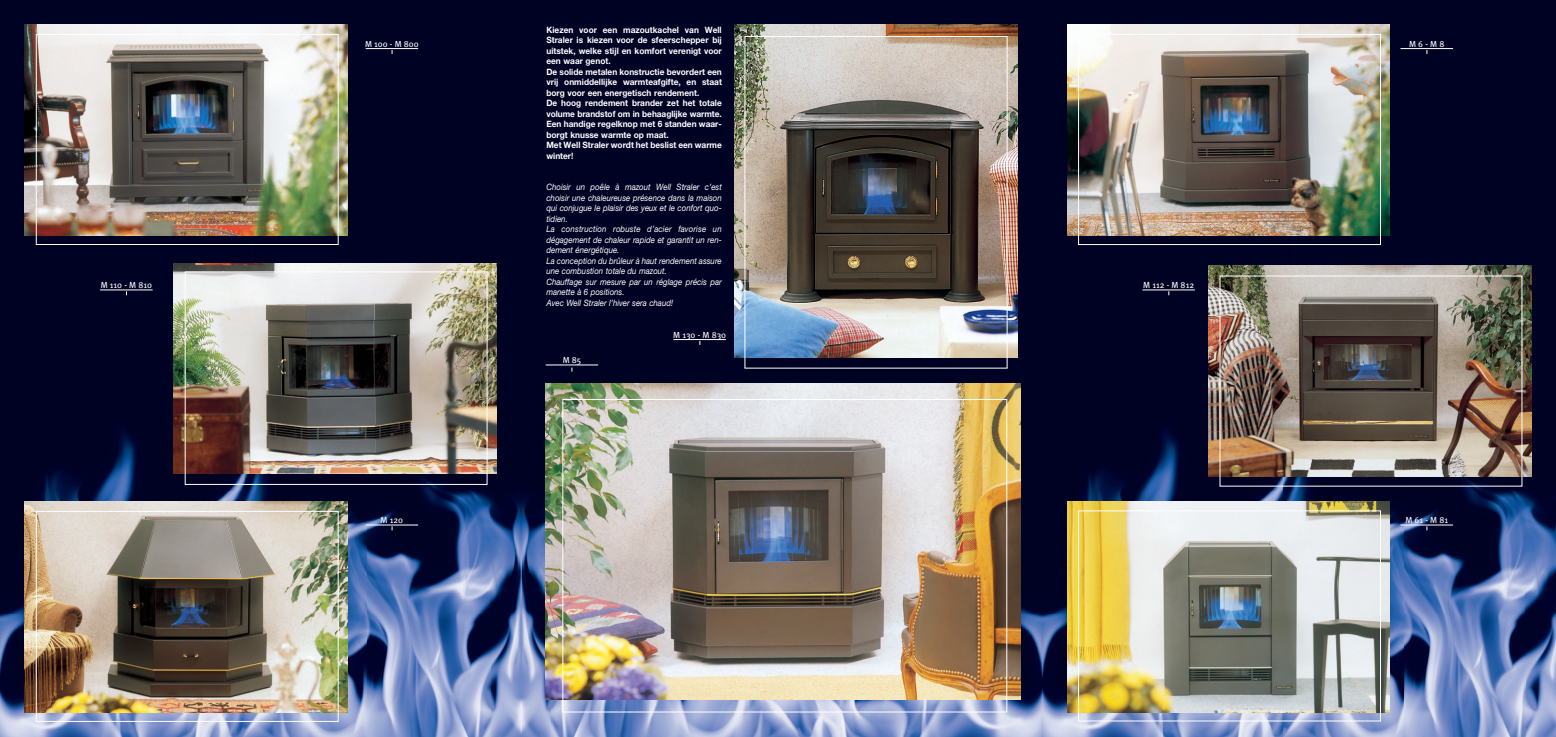
<style>
.page{position:relative;width:1556px;height:737px;background:#fff}
.page>*{position:absolute;margin:0;border:0;box-sizing:border-box;transform-origin:0 0}
.t1{font:700 8.75px/10.5px "Helvetica Neue LT Std";color:#fff;scale:.95 1}
.t2{font:italic 8.75px/10.5px "Helvetica Neue LT Std";color:#fff;scale:.9 1}
.t3{font:8.75px "Meta";color:#fff}
</style>
<div class="page">
<img style="left:0;top:0;width:1555px;height:737px">
<img style="left:174px;top:263px;width:322px;height:211px">
<div style="left:185px;top:271px;width:302px;height:214px;border:1px solid #fff"></div>
<img style="left:25px;top:501px;width:322px;height:211px">
<div style="left:36px;top:511px;width:302px;height:211px;border:1px solid #fff"></div>
<img style="left:25px;top:25px;width:322px;height:211px">
<div style="left:36px;top:34px;width:302px;height:211px;border:1px solid #fff"></div>
<hr style="left:545px;top:365px;width:53px;height:1px;background:#fff">
<img style="left:546px;top:383px;width:474px;height:316px">
<div style="left:562px;top:399px;width:445px;height:313px;border:1px solid #fff"></div>
<img style="left:734px;top:25px;width:283px;height:332px">
<hr style="left:1400px;top:525px;width:52px;height:1px;background:#fff">
<hr style="left:1400px;top:48px;width:52px;height:1px;background:#fff">
<hr style="left:365px;top:48px;width:53px;height:1px;background:#fff">
<hr style="left:365px;top:525px;width:53px;height:1px;background:#fff">
<div style="left:744px;top:36px;width:263px;height:332px;border:1px solid #fff"></div>
<img style="left:1067px;top:25px;width:322px;height:211px">
<div style="left:1078px;top:34px;width:302px;height:211px;border:1px solid #fff"></div>
<img style="left:1208px;top:266px;width:322px;height:211px">
<div style="left:1219px;top:275px;width:303px;height:211px;border:1px solid #fff"></div>
<img style="left:1067px;top:501px;width:322px;height:211px">
<div style="left:1078px;top:510px;width:302px;height:211px;border:1px solid #fff"></div>
<hr style="left:1142px;top:290px;width:52px;height:1px;background:#fff">
<hr style="left:100px;top:290px;width:53px;height:1px;background:#fff">
<hr style="left:673px;top:339px;width:53px;height:1px;background:#fff">
<p class="t1" style="left:546px;top:24px;width:186px">Kiezen voor een mazoutkachel van Well Straler is kiezen voor de sfeerschepper bij uitstek, welke stijl en komfort verenigt voor een waar genot.<br>De solide metalen konstructie bevordert een vrij onmiddellijke warmteafgifte, en staat borg voor een energetisch rendement.<br>De hoog rendement brander zet het totale volume brandstof om in behaaglijke warmte.<br>Een handige regelknop met 6 standen waar&shy;borgt knusse warmte op maat.<br>Met Well Straler wordt het beslist een warme winter!</p>
<p class="t2" style="left:546px;top:182px;width:196px">Choisir un poêle à mazout Well Straler c’est choisir une chaleureuse présence dans la maison qui conjugue le plaisir des yeux et le confort quo&shy;tidien.<br>La construction robuste d’acier favorise un dégagement de chaleur rapide et garantit un ren&shy;dement énergétique.<br>La conception du brûleur à haut rendement assure une combustion totale du mazout.<br>Chauffage sur mesure par un réglage précis par manette à 6 positions.<br>Avec Well Straler l’hiver sera chaud!</p>
<p class="t3" style="left:365px;top:38px;width:55px">M 100 - M 800</p>
<p class="t3" style="left:1408px;top:38px;width:37px">M 6 - M 8</p>
<p class="t3" style="left:101px;top:280px;width:53px">M 110 - M 810</p>
<p class="t3" style="left:1143px;top:280px;width:52px">M 112 - M 812</p>
<p class="t3" style="left:380px;top:515px;width:24px">M 120</p>
<p class="t3" style="left:562px;top:355px;width:20px">M 85</p>
<p class="t3" style="left:673px;top:329px;width:54px">M 130 - M 830</p>
<p class="t3" style="left:1405px;top:515px;width:44px">M 61 - M 81</p>
</div>
